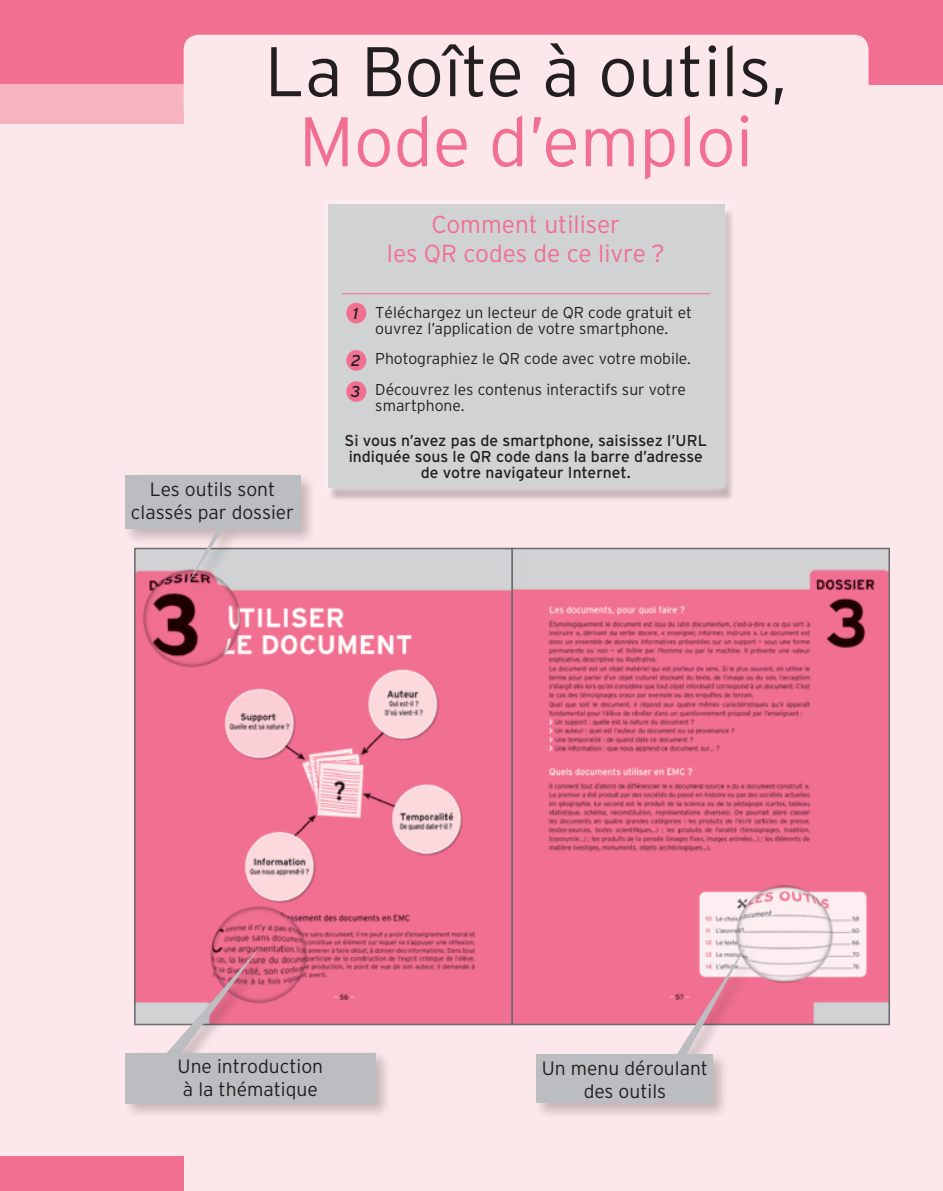
<style>
.page{position:relative;width:943px;height:1191px;background:#fce7ea}
.page>*{position:absolute;margin:0;border:0;box-sizing:border-box;transform-origin:0 0}
.t1{font:300 70px "Interstate";color:#231f20}
.t2{font:300 70px "Interstate";color:#f16f90}
.t3{font:300 24.5px/29.4px "Interstate";color:#f16f90;text-align:center}
.t4{font:300 19.25px/23.1px "Interstate";color:#231f20;text-align:center}
.t5{font:300 15.75px/15.8px "Interstate";color:#231f20}
.t6{font:15.75px/15.8px "Interstate";color:#231f20;text-align:center}
.t7{font:italic 15.75px/31.7px "Interstate";color:#231f20}
</style>
<div class="page">
<div style="left:0;top:1156px;width:184px;height:35px;background:#f16f90"></div>
<div style="left:0;top:0;width:943px;height:84px;background:#f16f90"></div>
<div style="left:0;top:84px;width:184px;height:40px;background:#f7b4c0"></div>
<div style="left:184px;top:35px;width:684px;height:89px;background:#fce7ea;border-radius:15px"></div>
<div style="left:316px;top:193px;width:419px;height:306px;background:#fff;opacity:.75"></div>
<div style="left:328px;top:204px;width:396px;height:284px;background:#d1d2d4"></div>
<div style="left:346px;top:303px;width:20px;height:20px;background:#f16f90;border-radius:50%"></div>
<div style="left:346px;top:350px;width:20px;height:21px;background:#f16f90;border-radius:50%"></div>
<div style="left:346px;top:381px;width:20px;height:21px;background:#f16f90;border-radius:50%"></div>
<hr style="left:341px;top:293px;width:369px;height:1px;background:#f16f90">
<div style="left:122px;top:473px;width:194px;height:72px;background:#231f20;opacity:.25"></div>
<div style="left:125px;top:475px;width:175px;height:54px;background:#bcbdc0"></div>
<img style="left:137px;top:551px;width:750px;height:471px">
<div style="left:511px;top:548px;width:379px;height:477px;border:2px solid #6c6d70"></div>
<div style="left:674px;top:942px;width:89px;height:129px;background:#231f20;opacity:.25"></div>
<svg style="left:676px;top:941px;width:72px;height:114px"></svg>
<div style="left:134px;top:548px;width:379px;height:477px;border:2px solid #6c6d70"></div>
<div style="left:185px;top:526px;width:54px;height:74px;background:#231f20;opacity:.25"></div>
<svg style="left:186px;top:528px;width:38px;height:58px;background:#cab1b8"></svg>
<div style="left:166px;top:946px;width:109px;height:126px;background:#231f20;opacity:.25"></div>
<svg style="left:167px;top:945px;width:94px;height:105px"></svg>
<div style="left:123px;top:1050px;width:269px;height:70px;background:#231f20;opacity:.25"></div>
<div style="left:125px;top:1052px;width:250px;height:51px;background:#bcbdc0"></div>
<div style="left:534px;top:1051px;width:196px;height:68px;background:#231f20;opacity:.25"></div>
<div style="left:536px;top:1054px;width:177px;height:49px;background:#bcbdc0"></div>
<h1 class="t1" style="left:265px;top:32px;width:524px">La Boîte à outils,</h1>
<h1 class="t2" style="left:299px;top:102px;width:456px">Mode d’emploi</h1>
<h2 class="t3" style="left:387px;top:209px;width:279px">Comment utiliser<br>les QR codes de ce livre ?</h2>
<p class="t4" style="left:131px;top:477px;width:165px">Les outils sont classés par dossier</p>
<p class="t5" style="left:375px;top:304px;width:318px">Téléchargez un lecteur de QR code gratuit et ouvrez l’application de votre smartphone.</p>
<p class="t5" style="left:375px;top:343px;width:317px;line-height:30.6px">Photographiez le QR code avec votre mobile.<br>Découvrez les contenus interactifs sur votre</p>
<p class="t5" style="left:375px;top:397px;width:91px">smartphone.</p>
<p class="t6" style="left:344px;top:432px;width:364px">Si vous n’avez pas de smartphone, saisissez l’URL indiquée sous le QR code dans la barre d’adresse de votre navigateur Internet.</p>
<p class="t7" style="left:353px;top:297px;width:7px">1</p>
<p class="t7" style="left:350px;top:344px;width:11px">2<br>3</p>
<p class="t4" style="left:178px;top:1054px;width:147px;text-align:left">U ne introduction à la thématique</p>
<p class="t4" style="left:542px;top:1056px;width:168px">Un menu déroulant des outils</p>
</div>
